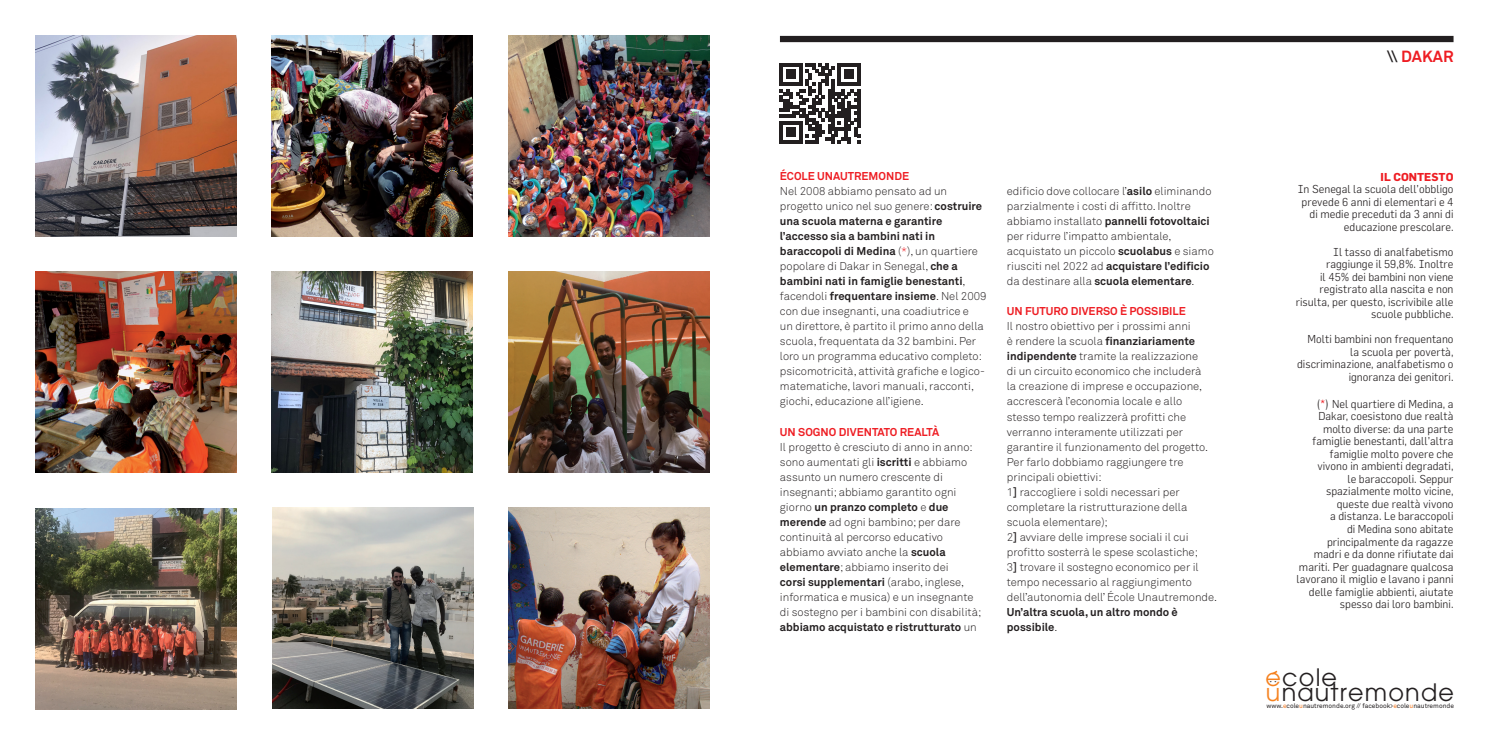
<style>
.page{position:relative;width:1489px;height:745px;background:#fff}
.page>*{position:absolute;margin:0;border:0;box-sizing:border-box;transform-origin:0 0}
.t1{font:23.88px "Avant Garde";letter-spacing:.05em;color:#231f20}
.t2{font:700 16px "Akkurat";color:#ee1d23}
.t3{font:13.62px "Times New Roman";color:#231f20}
.Normale{font:300 11.25px/15px "Akkurat";color:#231f20}
.t4{font:300 11.25px/12.5px "Flama";color:#231f20;text-align:right}
.Normale-2{font:700 11.25px "Akkurat";color:#ee1d23}
.Normale-3{font:700 11.25px/15px "Akkurat";color:#231f20}
.t5{font:700 11.25px "Flama";color:#ee1d23}
.t6{font:6.5px "Akkurat";color:#231f20}
.s1{font-weight:700}
.s2{color:#ee1d23}
.s3{font-weight:300}
.s4{color:#231f20}
.s5{color:#f58220}
.s6{color:#f47921}
</style>
<div class="page">
<svg style="left:1272px;top:670px;width:5px;height:4px"></svg>
<img style="left:35px;top:35px;width:201px;height:201px">
<img style="left:272px;top:35px;width:200px;height:201px">
<img style="left:508px;top:35px;width:201px;height:201px">
<img style="left:35px;top:271px;width:201px;height:201px">
<img style="left:508px;top:507px;width:201px;height:201px">
<img style="left:508px;top:271px;width:201px;height:201px">
<img style="left:272px;top:271px;width:200px;height:201px">
<img style="left:35px;top:508px;width:201px;height:201px">
<img style="left:273px;top:507px;width:201px;height:201px">
<div style="left:780px;top:36px;width:673px;height:6px;background:#231f20"></div>
<svg style="left:779px;top:63px;width:81px;height:81px"></svg>
<p class="Normale-2" style="left:780px;top:169px;width:131px">ÉCOLE UNAUTREMONDE</p>
<p class="Normale" style="left:780px;top:184px;width:208px">Nel 2008 abbiamo pensato ad un progetto unico nel suo genere: <span class="s1">costruire una scuola materna e garantire l’accesso sia a bambini nati in baraccopoli di Medina</span> (<span class="s2">*</span>), un quartiere popolare di Dakar in Senegal, <span class="s1">che a bambini nati in famiglie benestanti</span>, facendoli <span class="s1">frequentare insieme</span>. Nel 2009 con due insegnanti, una coadiutrice e<br>un direttore, è partito il primo anno della scuola, frequentata da 32 bambini. Per loro un programma educativo completo: psicomotricità, attività grafiche e logico&shy;matematiche, lavori manuali, racconti, giochi, educazione all’igiene.</p>
<p class="Normale-2" style="left:780px;top:424px;width:161px">UN SOGNO DIVENTATO REALTÀ</p>
<p class="Normale" style="left:780px;top:439px;width:203px">Il progetto è cresciuto di anno in anno: sono aumentati gli <span class="s1">iscritti</span> e abbiamo assunto un numero crescente di insegnanti; abbiamo garantito ogni giorno <span class="s1">un pranzo completo</span> e <span class="s1">due merende</span> ad ogni bambino; per dare continuità al percorso educativo abbiamo avviato anche la <span class="s1">scuola elementare</span>; abbiamo inserito dei<br><span class="s1">corsi supplementari</span> (arabo, inglese, informatica e musica) e un insegnante di sostegno per i bambini con disabilità; <span class="s1">abbiamo acquistato e ristrutturato</span> un</p>
<p class="Normale" style="left:1006px;top:184px;width:208px">edificio dove collocare l’<span class="s1">asilo</span> eliminando parzialmente i costi di affitto. Inoltre abbiamo installato <span class="s1">pannelli fotovoltaici </span>per ridurre l’impatto ambientale, acquistato un piccolo <span class="s1">scuolabus</span> e siamo riusciti nel 2022 ad <span class="s1">acquistare l’edificio </span>da destinare alla <span class="s1">scuola elementare</span>.</p>
<p class="Normale-2" style="left:1006px;top:304px;width:180px">UN FUTURO DIVERSO È POSSIBILE</p>
<p class="Normale" style="left:1006px;top:319px;width:203px">Il nostro obiettivo per i prossimi anni<br>è rendere la scuola <span class="s1">finanziariamente indipendente</span> tramite la realizzazione di un circuito economico che includerà la creazione di imprese e occupazione, accrescerà l’economia locale e allo stesso tempo realizzerà profitti che verranno interamente utilizzati per garantire il funzionamento del progetto.</p>
<p class="Normale" style="left:1006px;top:454px;width:178px">Per farlo dobbiamo raggiungere tre principali obiettivi:</p>
<p class="Normale" style="left:1006px;top:484px;width:182px">1<span class="s1">]</span> raccogliere i soldi necessari per completare la ristrutturazione della scuola elementare);</p>
<p class="Normale" style="left:1006px;top:529px;width:212px">2<span class="s1">]</span> avviare delle imprese sociali il cui profitto sosterrà le spese scolastiche;<br>3<span class="s1">]</span> trovare il sostegno economico per il tempo necessario al raggiungimento dell’autonomia dell’ École Unautremonde.</p>
<p class="Normale-3" style="left:1006px;top:604px;width:172px">Un’altra scuola, un altro mondo è possibile<span class="s3">.</span></p>
<p class="t2" style="left:1387px;top:46px;width:68px"><span class="s4">\\</span> DAKAR</p>
<p class="t5" style="left:1380px;top:170px;width:74px">IL CONTESTO</p>
<p class="t4" style="left:1297px;top:182px;width:157px">In Senegal la scuola dell’obbligo prevede 6 anni di elementari e 4 di medie preceduti da 3 anni di educazione prescolare.</p>
<p class="t4" style="left:1295px;top:245px;width:159px">Il tasso di analfabetismo raggiunge il 59,8%. Inoltre<br>il 45% dei bambini non viene registrato alla nascita e non risulta, per questo, iscrivibile alle scuole pubbliche.</p>
<p class="t4" style="left:1296px;top:332px;width:158px">Molti bambini non frequentano la scuola per povertà, discriminazione, analfabetismo o ignoranza dei genitori.</p>
<p class="t4" style="left:1296px;top:397px;width:159px">(<span class="s2">*</span>) Nel quartiere di Medina, a<br>Dakar, coesistono due realtà molto diverse: da una parte famiglie benestanti, dall’altra famiglie molto povere che vivono in ambienti degradati,<br>le baraccopoli. Seppur spazialmente molto vicine, queste due realtà vivono<br>a distanza. Le baraccopoli<br>di Medina sono abitate principalmente da ragazze<br>madri e da donne rifiutate dai mariti. Per guadagnare qualcosa lavorano il miglio e lavano i panni delle famiglie abbienti, aiutate spesso dai loro bambini.</p>
<p class="t1" style="left:1265px;top:663px;width:73px"><span class="s5">e</span>cole</p>
<p class="t1" style="left:1265px;top:677px;width:190px"><span class="s5">u</span>nautremonde</p>
<p class="t3" style="left:1268px;top:668px;width:10px">..</p>
<p class="t6" style="left:1266px;top:701px;width:189px">www.<span class="s6">e</span>cole<span class="s6">u</span>nautremonde.org // facebook&gt;<span class="s6">e</span>cole<span class="s6">u</span>nautremonde</p>
</div>
